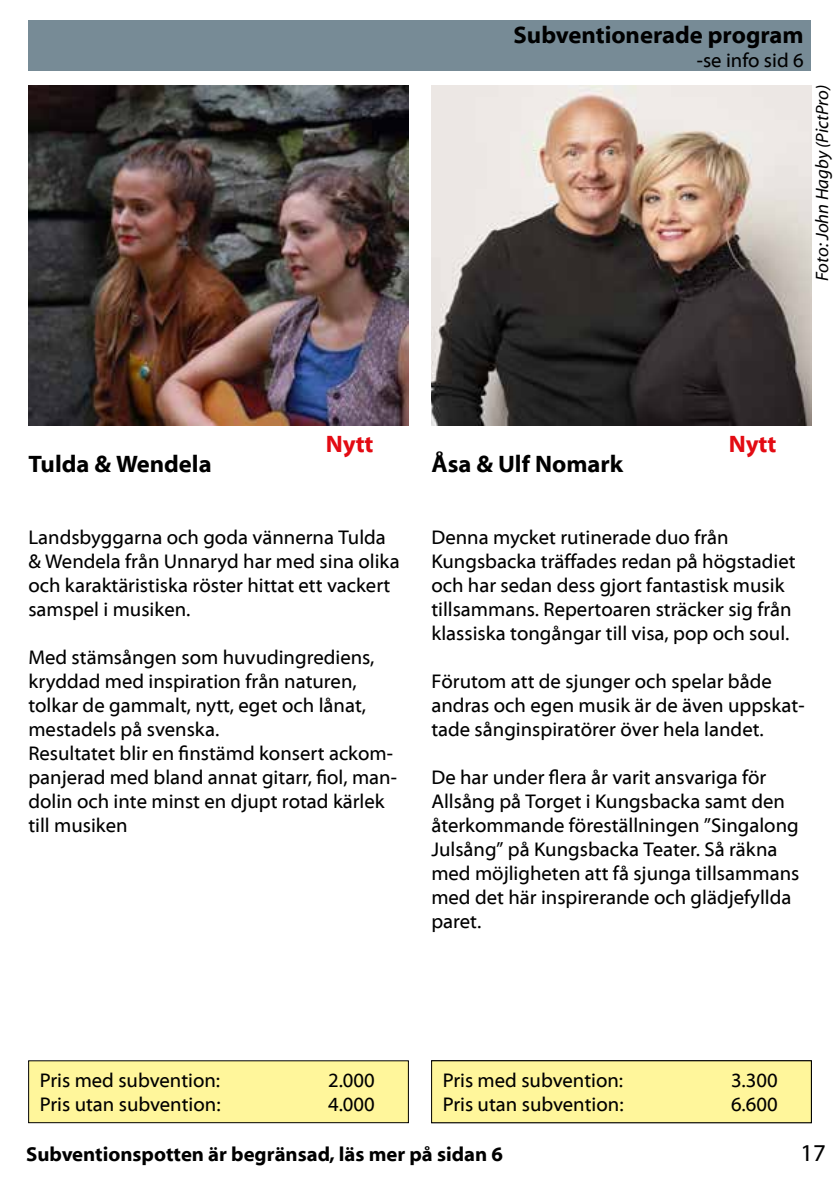
<style>
.page{position:relative;width:840px;height:1191px;background:#fff}
.page>*{position:absolute;margin:0;border:0;box-sizing:border-box;transform-origin:0 0}
.t1{font:700 24px "Myriad Web Pro";color:#000}
.t2{font:700 24px "Myriad Web Pro";color:#e30b13}
.t3{font:24px "Myriad Web Pro";color:#000}
.t4{font:700 20.2px "Myriad Web Pro";color:#000}
.t5{font:20px/24px "Myriad Web Pro";color:#000}
.t6{font:italic 18px "Myriad Web Pro";color:#000}
</style>
<div class="page">
<div style="left:29px;top:1060px;width:379px;height:62px;background:#fff69b"></div>
<div style="left:28px;top:1060px;width:380px;height:63px;border:1px solid #000"></div>
<img style="left:28px;top:85px;width:380px;height:340px">
<div style="left:431px;top:1060px;width:379px;height:62px;background:#fff69b"></div>
<div style="left:431px;top:1060px;width:380px;height:63px;border:1px solid #000"></div>
<img style="left:431px;top:85px;width:380px;height:340px">
<div style="left:28px;top:20px;width:782px;height:50px;background:#778b96"></div>
<p class="t1" style="left:513px;top:22px;width:291px">Subventionerade program</p>
<p class="t5" style="left:696px;top:49px;width:108px">-se info sid 6</p>
<p class="t6" style="left:811px;top:281px;width:198px;rotate:-90deg">Foto: John Hagby (PictPro)</p>
<p class="t1" style="left:28px;top:451px;width:185px">Tulda &amp; Wendela</p>
<p class="t2" style="left:325px;top:431px;width:49px">Nytt</p>
<p class="t1" style="left:431px;top:451px;width:193px">Åsa &amp; Ulf Nomark</p>
<p class="t2" style="left:728px;top:431px;width:49px">Nytt</p>
<p class="t5" style="left:28px;top:526px;width:372px">Landsbyggarna och goda vännerna Tulda &amp; Wendela från Unnaryd har med sina olika och karaktäristiska röster hittat ett vackert samspel i musiken.</p>
<p class="t5" style="left:28px;top:646px;width:370px">Med stämsången som huvudingrediens, kryddad med inspiration från naturen, tolkar de gammalt, nytt, eget och lånat, mestadels på svenska.<br>Resultatet blir en finstämd konsert ackom&shy;panjerad med bland annat gitarr, fiol, man&shy;dolin och inte minst en djupt rotad kärlek till musiken</p>
<p class="t5" style="left:431px;top:526px;width:365px">Denna mycket rutinerade duo från Kungsbacka träffades redan på högstadiet och har sedan dess gjort fantastisk musik tillsammans. Repertoaren sträcker sig från klassiska tongångar till visa, pop och soul.</p>
<p class="t5" style="left:431px;top:670px;width:374px">Förutom att de sjunger och spelar både andras och egen musik är de även uppskat&shy;tade sånginspiratörer över hela landet.</p>
<p class="t5" style="left:431px;top:766px;width:369px">De har under flera år varit ansvariga för Allsång på Torget i Kungsbacka samt den återkommande föreställningen ”Singalong Julsång” på Kungsbacka Teater. Så räkna med möjligheten att få sjunga tillsammans med det här inspirerande och glädjefyllda paret.</p>
<p class="t5" style="left:40px;top:1068px;width:182px">Pris med subvention:</p>
<p class="t5" style="left:328px;top:1068px;width:48px">2.000</p>
<p class="t5" style="left:40px;top:1092px;width:182px">Pris utan subvention:</p>
<p class="t5" style="left:328px;top:1092px;width:48px">4.000</p>
<p class="t5" style="left:442px;top:1068px;width:182px">Pris med subvention:</p>
<p class="t5" style="left:730px;top:1068px;width:48px">3.300</p>
<p class="t5" style="left:442px;top:1092px;width:182px">Pris utan subvention:</p>
<p class="t5" style="left:730px;top:1092px;width:48px">6.600</p>
<p class="t4" style="left:26px;top:1143px;width:478px">Subventionspotten är begränsad, läs mer på sidan 6</p>
<p class="t3" style="left:800px;top:1140px;width:27px">17</p>
</div>
